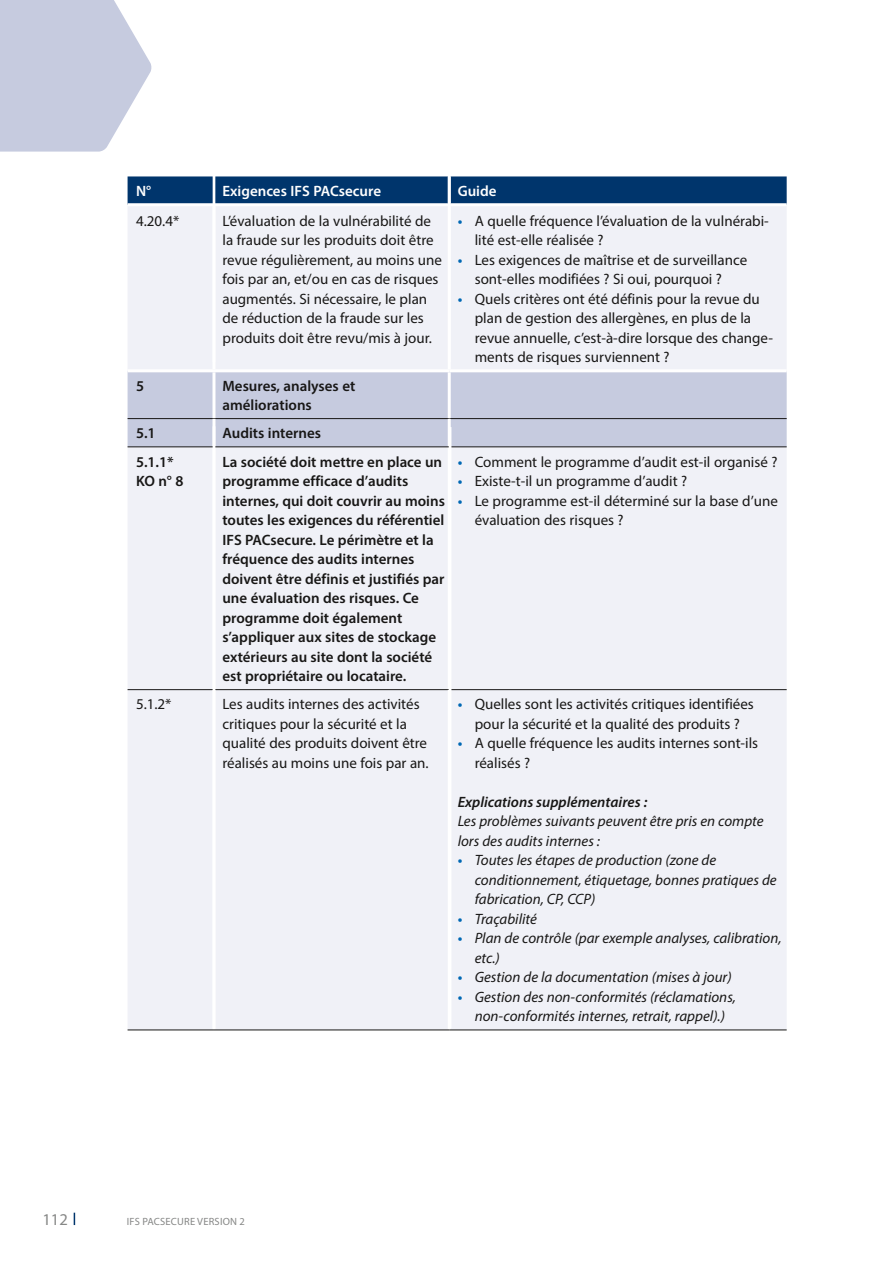
<style>
.page{position:relative;width:893px;height:1263px;background:#fff}
.page>*{position:absolute;margin:0;border:0;box-sizing:border-box;transform-origin:0 0}
.t1{font:16.5px "Myriad Pro";color:#868786}
.t2{font:15px/19.5px "Myriad Pro";color:#181716}
.t3{font:600 15px/19.5px "Myriad Pro";color:#181716}
.t4{font:italic 15px/19.5px "Myriad Pro";color:#181716}
.t5{font:600 15px "Myriad Pro";color:#fff}
.t6{font:italic 600 15px "Myriad Pro";color:#181716}
.t7{font:10.5px "Myriad Pro";letter-spacing:.02em;color:#868786}
.s1{font-weight:600;color:#0068b4}
.s2{font-weight:600;font-style:normal;color:#0068b4}
</style>
<div class="page">
<svg style="left:74px;top:1213px;width:1px;height:12px"></svg>
<svg style="left:0;top:0;width:152px;height:152px"></svg>
<div style="left:128px;top:176px;width:659px;height:27px;background:#00356c"></div>
<div style="left:128px;top:206px;width:659px;height:824px;background:#f0f1f7"></div>
<div style="left:128px;top:372px;width:659px;height:75px;background:#c6cbdf"></div>
<hr style="left:212px;top:206px;width:3px;height:163px;background:#fff">
<hr style="left:448px;top:206px;width:3px;height:163px;background:#fff">
<hr style="left:212px;top:372px;width:3px;height:46px;background:#fff">
<hr style="left:448px;top:372px;width:3px;height:46px;background:#fff">
<hr style="left:128px;top:418px;width:86px;height:1px;background:#181716">
<hr style="left:214px;top:418px;width:235px;height:1px;background:#181716">
<hr style="left:212px;top:419px;width:3px;height:28px;background:#fff">
<hr style="left:449px;top:418px;width:338px;height:1px;background:#181716">
<hr style="left:448px;top:419px;width:3px;height:28px;background:#fff">
<hr style="left:212px;top:447px;width:3px;height:242px;background:#fff">
<hr style="left:448px;top:447px;width:3px;height:242px;background:#fff">
<hr style="left:128px;top:689px;width:86px;height:1px;background:#181716">
<hr style="left:214px;top:689px;width:235px;height:1px;background:#181716">
<hr style="left:212px;top:690px;width:3px;height:340px;background:#fff">
<hr style="left:449px;top:689px;width:338px;height:1px;background:#181716">
<hr style="left:448px;top:690px;width:3px;height:340px;background:#fff">
<hr style="left:128px;top:1030px;width:86px;height:1px;background:#181716">
<hr style="left:214px;top:1030px;width:235px;height:1px;background:#181716">
<hr style="left:449px;top:1030px;width:338px;height:1px;background:#181716">
<hr style="left:128px;top:369px;width:86px;height:3px;background:#fff">
<hr style="left:214px;top:369px;width:235px;height:3px;background:#fff">
<hr style="left:449px;top:369px;width:338px;height:3px;background:#fff">
<hr style="left:128px;top:447px;width:86px;height:1px;background:#181716">
<hr style="left:214px;top:447px;width:235px;height:1px;background:#181716">
<hr style="left:449px;top:447px;width:338px;height:1px;background:#181716">
<hr style="left:213px;top:171px;width:2px;height:191px;background:#fff">
<hr style="left:448px;top:171px;width:3px;height:191px;background:#fff">
<hr style="left:213px;top:426px;width:2px;height:602px;background:#fff">
<hr style="left:449px;top:427px;width:2px;height:601px;background:#fff">
<p class="t5" style="left:136px;top:182px;width:17px">N°</p>
<p class="t5" style="left:222px;top:182px;width:160px">Exigences IFS PACsecure</p>
<p class="t5" style="left:458px;top:182px;width:40px">Guide</p>
<p class="t2" style="left:136px;top:211px;width:45px">4.20.4*</p>
<p class="t2" style="left:222px;top:211px;width:221px">L’évaluation de la vulnérabilité de la fraude sur les produits doit être revue régulièrement, au moins une fois par an, et/ou en cas de risques augmentés. Si nécessaire, le plan de réduction de la fraude sur les produits doit être revu/mis à jour.</p>
<p class="t2" style="left:475px;top:211px;width:296px;text-indent:-17px"><span class="s1">•</span> A quelle fréquence l’évaluation de la vulnérabi&shy;lité est-elle réalisée ?</p>
<p class="t2" style="left:458px;top:250px;width:291px;text-align:center"><span class="s1">•</span> Les exigences de maîtrise et de surveillance sont-elles modifiées ? Si oui, pourquoi ?</p>
<p class="t2" style="left:475px;top:289px;width:300px;text-indent:-17px"><span class="s1">•</span> Quels critères ont été définis pour la revue du plan de gestion des allergènes, en plus de la revue annuelle, c’est-à-dire lorsque des change&shy;ments de risques surviennent ?</p>
<p class="t3" style="left:136px;top:375px;width:10px">5</p>
<p class="t3" style="left:222px;top:375px;width:134px">Mesures, analyses et améliorations</p>
<p class="t3" style="left:136px;top:423px;width:21px">5.1</p>
<p class="t3" style="left:222px;top:423px;width:100px">Audits internes</p>
<p class="t3" style="left:136px;top:451px;width:49px">5.1.1*<br>KO n° 8</p>
<p class="t3" style="left:222px;top:451px;width:224px">La société doit mettre en place un programme efficace d’audits internes, qui doit couvrir au moins toutes les exigences du référentiel<br>IFS PACsecure. Le périmètre et la fréquence des audits internes doivent être définis et justifiés par une évaluation des risques. Ce programme doit également s’appliquer aux sites de stockage extérieurs au site dont la société est propriétaire ou locataire.</p>
<p class="t2" style="left:458px;top:452px;width:321px"><span class="s1">•</span> Comment le programme d’audit est-il organisé ?</p>
<p class="t2" style="left:458px;top:471px;width:231px"><span class="s1">•</span> Existe-t-il un programme d’audit ?</p>
<p class="t2" style="left:475px;top:491px;width:305px;text-indent:-17px"><span class="s1">•</span> Le programme est-il déterminé sur la base d’une évaluation des risques ?</p>
<p class="t2" style="left:136px;top:694px;width:37px">5.1.2*</p>
<p class="t2" style="left:222px;top:694px;width:208px">Les audits internes des activités critiques pour la sécurité et la qualité des produits doivent être réalisés au moins une fois par an.</p>
<p class="t2" style="left:458px;top:694px;width:298px;text-align:center"><span class="s1">•</span> Quelles sont les activités critiques identifiées pour la sécurité et la qualité des produits ?</p>
<p class="t2" style="left:475px;top:733px;width:285px;text-indent:-17px"><span class="s1">•</span> A quelle fréquence les audits internes sont-ils réalisés ?</p>
<p class="t6" style="left:458px;top:792px;width:191px">Explications supplémentaires :</p>
<p class="t4" style="left:458px;top:811px;width:307px">Les problèmes suivants peuvent être pris en compte lors des audits internes :</p>
<p class="t4" style="left:475px;top:850px;width:303px;text-indent:-17px"><span class="s2">•</span> Toutes les étapes de production (zone de conditionnement, étiquetage, bonnes pratiques de fabrication, CP, CCP)</p>
<p class="t4" style="left:458px;top:909px;width:81px"><span class="s2">•</span> Traçabilité</p>
<p class="t4" style="left:475px;top:928px;width:308px;text-indent:-17px"><span class="s2">•</span> Plan de contrôle (par exemple analyses, calibration, etc.)</p>
<p class="t4" style="left:458px;top:967px;width:275px"><span class="s2">•</span> Gestion de la documentation (mises à jour)</p>
<p class="t4" style="left:458px;top:987px;width:280px;text-align:center"><span class="s2">•</span> Gestion des non-conformités (réclamations, non-conformités internes, retrait, rappel).)</p>
<p class="t1" style="left:43px;top:1209px;width:27px">112</p>
<p class="t7" style="left:127px;top:1215px;width:119px">IFS PACSECURE VERSION 2</p>
</div>
